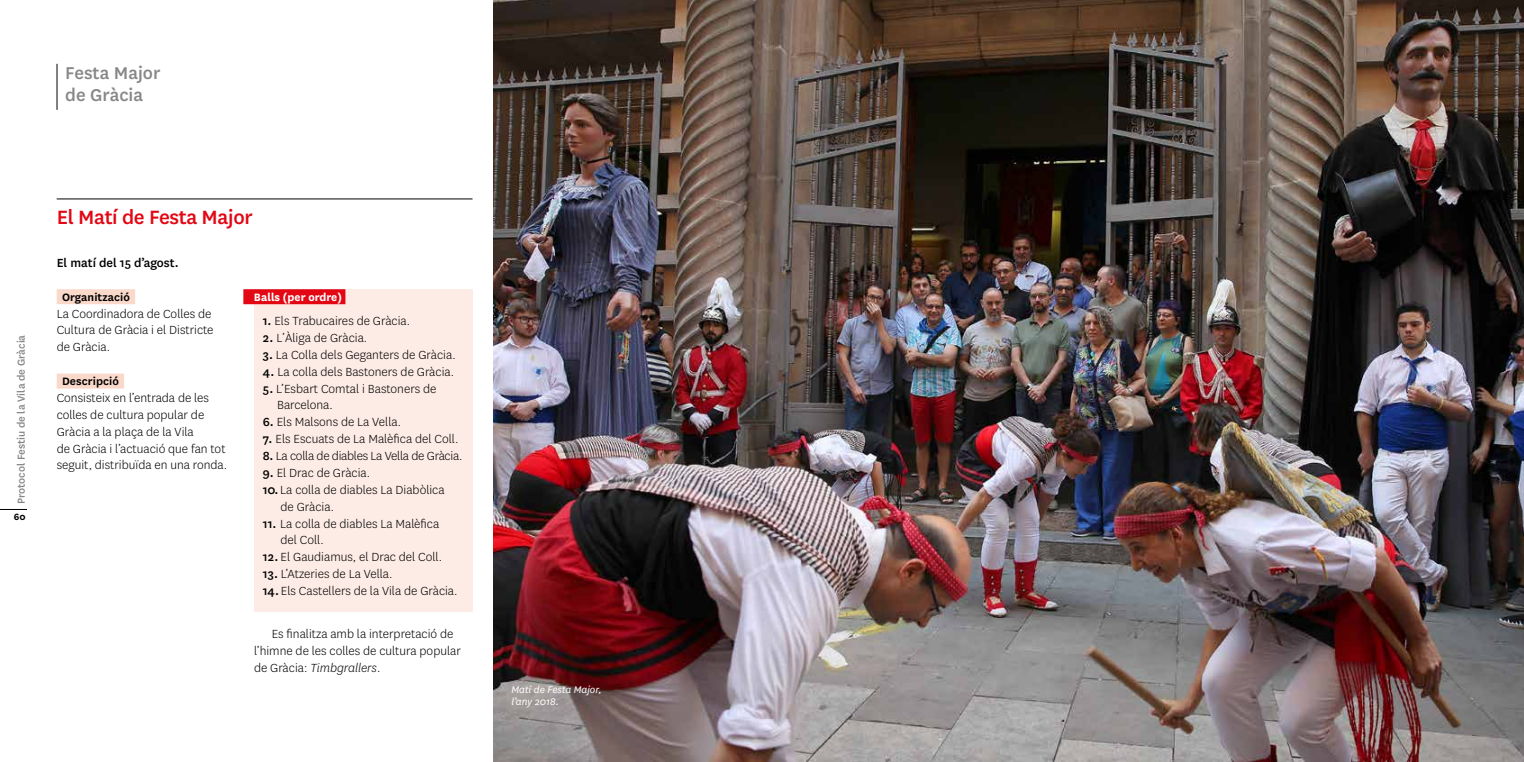
<style>
.page{position:relative;width:1524px;height:762px;background:#fff}
.page>*{position:absolute;margin:0;border:0;box-sizing:border-box;transform-origin:0 0}
.t1{font:500 22.5px "National";letter-spacing:-.015em;color:#e30613}
.t2{font:500 20px/22.5px "National";color:#878787}
.t3{font:300 13.75px/16.9px "National";color:#000}
.t4{font:300 13.75px "National";letter-spacing:-.02em;color:#000}
.t5{font:500 13.75px "National";color:#000}
.t6{font:600 12.5px "National";letter-spacing:.005em;color:#000}
.t7{font:700 12.5px "National";color:#fff}
.t8{font:500 11.88px "National";color:#878787}
.t9{font:italic 11.25px/12.5px "National";color:#fff}
.t10{font:700 10.62px "National";color:#000}
.s1{font-weight:500}
.s2{font-style:italic}
</style>
<div class="page">
<svg style="left:0;top:509px;width:27px;height:1px"></svg>
<div style="left:57px;top:289px;width:78px;height:15px;background:#fbd9ca"></div>
<div style="left:57px;top:374px;width:67px;height:15px;background:#fbd9ca"></div>
<hr style="left:57px;top:64px;width:1px;height:46px;background:#000">
<img style="left:494px;top:0;width:1030px;height:762px">
<hr style="left:57px;top:198px;width:415px;height:1px;background:#000">
<div style="left:254px;top:289px;width:218px;height:323px;background:#fdece5"></div>
<div style="left:243px;top:289px;width:102px;height:15px;background:#e30613"></div>
<h2 class="t2" style="left:65px;top:60px;width:97px">Festa Major de Gràcia</h2>
<p class="t8" style="left:13px;top:504px;width:171px;rotate:-90deg">Protocol Festiu de la Vila de Gràcia</p>
<p class="t10" style="left:14px;top:509px;width:13px">60</p>
<h1 class="t1" style="left:57px;top:202px;width:198px">El Matí de Festa Major</h1>
<p class="t5" style="left:57px;top:253px;width:124px">El matí del 15 d’agost.</p>
<p class="t6" style="left:62px;top:288px;width:69px">Organització</p>
<p class="t3" style="left:57px;top:304px;width:158px">La Coordinadora de Colles de<br>Cultura de Gràcia i el Districte de Gràcia.</p>
<p class="t6" style="left:62px;top:372px;width:58px">Descripció</p>
<p class="t3" style="left:57px;top:389px;width:172px">Consisteix en l’entrada de les colles de cultura popular de<br>Gràcia a la plaça de la Vila<br>de Gràcia i l’actuació que fan tot seguit, distribuïda en una ronda.</p>
<p class="t7" style="left:254px;top:288px;width:89px">Balls (per ordre)</p>
<p class="t3" style="left:263px;top:312px;width:149px"><span class="s1">1.</span> Els Trabucaires de Gràcia.</p>
<p class="t3" style="left:263px;top:329px;width:106px"><span class="s1">2.</span> L’Àliga de Gràcia.</p>
<p class="t3" style="left:263px;top:346px;width:194px"><span class="s1">3.</span> La Colla dels Geganters de Gràcia.</p>
<p class="t3" style="left:263px;top:363px;width:193px"><span class="s1">4.</span> La colla dels Bastoners de Gràcia.</p>
<p class="t3" style="left:277px;top:379px;width:161px;text-indent:-14px"><span class="s1">5.</span> L’Esbart Comtal i Bastoners de<br>Barcelona.</p>
<p class="t3" style="left:263px;top:413px;width:140px"><span class="s1">6.</span> Els Malsons de La Vella.</p>
<p class="t3" style="left:263px;top:430px;width:197px"><span class="s1">7.</span> Els Escuats de La Malèfica del Coll.</p>
<p class="t4" style="left:263px;top:447px;width:201px"><span class="s1">8.</span> La colla de diables La Vella de Gràcia.</p>
<p class="t3" style="left:263px;top:464px;width:109px"><span class="s1">9.</span> El Drac de Gràcia.</p>
<p class="t3" style="left:281px;top:481px;width:166px;text-indent:-18px"><span class="s1">10.</span> La colla de diables La Diabòlica de Gràcia.</p>
<p class="t3" style="left:281px;top:514px;width:160px;text-indent:-18px"><span class="s1">11.</span> La colla de diables La Malèfica del Coll.</p>
<p class="t3" style="left:263px;top:548px;width:181px"><span class="s1">12.</span> El Gaudiamus, el Drac del Coll.</p>
<p class="t3" style="left:263px;top:565px;width:131px"><span class="s1">13.</span> L’Atzeries de La Vella.</p>
<p class="t3" style="left:263px;top:582px;width:196px"><span class="s1">14.</span> Els Castellers de la Vila de Gràcia.</p>
<p class="t3" style="left:254px;top:625px;width:208px;text-indent:18px">Es finalitza amb la interpretació de l’himne de les colles de cultura popular de Gràcia: <span class="s2">Timbgrallers</span>.</p>
<p class="t9" style="left:511px;top:683px;width:92px">Matí de Festa Major, l’any 2018.</p>
</div>
